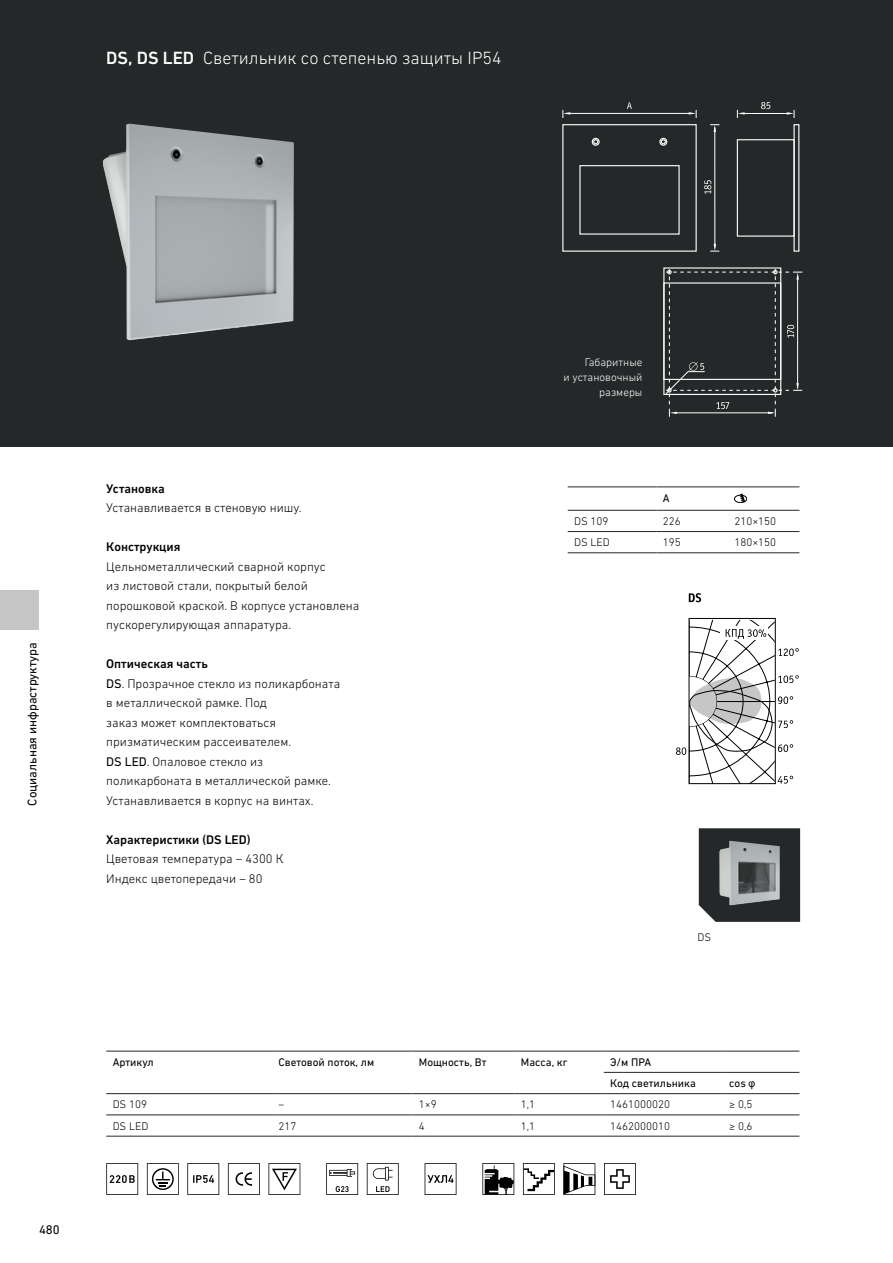
<style>
.page{position:relative;width:893px;height:1263px;background:#fff}
.page>*{position:absolute;margin:0;border:0;box-sizing:border-box;transform-origin:0 0}
.t1{font:300 18px "DIN Next W1 G";color:#fff}
.t2{font:300 12.75px/19.5px "DIN Next W1 G";color:#000}
.t3{font:12.75px "DIN Next W1 G";color:#000}
.t4{font:300 11.25px "DIN Next W1 G";color:#000}
.t5{font:11.25px/21.3px "DIN Next W1 G";color:#000}
.t6{font:300 11.25px/15px "DIN Next W1 G";color:#fff;text-align:right}
.s1{font-weight:500}
.s2{font-weight:400}
.s3{font-family:"Arial";font-size:10.5px}
</style>
<div class="page">
<div style="left:0;top:0;width:893px;height:446px;background:#252829"></div>
<div style="left:0;top:590px;width:39px;height:39px;background:#c6c6c6"></div>
<hr style="left:604px;top:1072px;width:119px;height:1px;background:#252829">
<hr style="left:723px;top:1072px;width:76px;height:1px;background:#252829">
<hr style="left:106px;top:1115px;width:166px;height:1px;background:#252829">
<hr style="left:272px;top:1115px;width:140px;height:1px;background:#252829">
<hr style="left:412px;top:1115px;width:102px;height:1px;background:#252829">
<hr style="left:514px;top:1115px;width:90px;height:1px;background:#252829">
<hr style="left:604px;top:1115px;width:119px;height:1px;background:#252829">
<hr style="left:723px;top:1115px;width:76px;height:1px;background:#252829">
<hr style="left:106px;top:1051px;width:166px;height:1px;background:#252829">
<hr style="left:272px;top:1051px;width:140px;height:1px;background:#252829">
<hr style="left:412px;top:1051px;width:102px;height:1px;background:#252829">
<hr style="left:514px;top:1051px;width:90px;height:1px;background:#252829">
<hr style="left:604px;top:1051px;width:119px;height:1px;background:#252829">
<hr style="left:723px;top:1051px;width:76px;height:1px;background:#252829">
<hr style="left:106px;top:1093px;width:166px;height:1px;background:#252829">
<hr style="left:272px;top:1093px;width:140px;height:1px;background:#252829">
<hr style="left:412px;top:1093px;width:102px;height:1px;background:#252829">
<hr style="left:514px;top:1093px;width:90px;height:1px;background:#252829">
<hr style="left:604px;top:1093px;width:119px;height:1px;background:#252829">
<hr style="left:723px;top:1093px;width:76px;height:1px;background:#252829">
<hr style="left:106px;top:1136px;width:166px;height:1px;background:#252829">
<hr style="left:272px;top:1136px;width:140px;height:1px;background:#252829">
<hr style="left:412px;top:1136px;width:102px;height:1px;background:#252829">
<hr style="left:514px;top:1136px;width:90px;height:1px;background:#252829">
<hr style="left:604px;top:1136px;width:119px;height:1px;background:#252829">
<hr style="left:723px;top:1136px;width:76px;height:1px;background:#252829">
<svg style="left:106px;top:1163px;width:32px;height:32px"></svg>
<svg style="left:147px;top:1163px;width:32px;height:32px"></svg>
<svg style="left:187px;top:1163px;width:32px;height:32px"></svg>
<svg style="left:228px;top:1163px;width:32px;height:32px"></svg>
<svg style="left:268px;top:1163px;width:32px;height:32px"></svg>
<svg style="left:326px;top:1163px;width:32px;height:32px"></svg>
<svg style="left:367px;top:1163px;width:32px;height:32px"></svg>
<svg style="left:425px;top:1163px;width:31px;height:32px"></svg>
<svg style="left:482px;top:1163px;width:32px;height:32px"></svg>
<svg style="left:523px;top:1163px;width:32px;height:32px"></svg>
<svg style="left:563px;top:1163px;width:32px;height:32px"></svg>
<svg style="left:604px;top:1163px;width:32px;height:32px"></svg>
<hr style="left:568px;top:510px;width:89px;height:1px;background:#252829">
<hr style="left:568px;top:531px;width:89px;height:1px;background:#252829">
<hr style="left:657px;top:510px;width:71px;height:1px;background:#252829">
<hr style="left:657px;top:531px;width:71px;height:1px;background:#252829">
<hr style="left:728px;top:510px;width:71px;height:1px;background:#252829">
<hr style="left:728px;top:531px;width:71px;height:1px;background:#252829">
<hr style="left:568px;top:487px;width:89px;height:1px;background:#252829">
<hr style="left:657px;top:487px;width:71px;height:1px;background:#252829">
<hr style="left:728px;top:487px;width:71px;height:1px;background:#252829">
<hr style="left:568px;top:552px;width:89px;height:1px;background:#252829">
<hr style="left:657px;top:552px;width:71px;height:1px;background:#252829">
<hr style="left:728px;top:552px;width:71px;height:1px;background:#252829">
<div style="left:734px;top:495px;width:13px;height:8px;border:1px solid #000;border-radius:50%"></div>
<svg style="left:739px;top:493px;width:6px;height:10px"></svg>
<img style="left:103px;top:124px;width:191px;height:216px">
<svg style="left:676px;top:620px;width:123px;height:164px"></svg>
<svg style="left:689px;top:593px;width:12px;height:9px"></svg>
<div style="left:689px;top:618px;width:87px;height:166px;border:1px solid #000"></div>
<div style="left:663px;top:267px;width:118px;height:128px;border:1px solid #fff"></div>
<svg style="left:665px;top:269px;width:137px;height:148px"></svg>
<div style="left:737px;top:139px;width:58px;height:98px;border:1px solid #fff"></div>
<div style="left:793px;top:124px;width:6px;height:128px;border:1px solid #fff"></div>
<svg style="left:594px;top:140px;width:4px;height:4px"></svg>
<svg style="left:661px;top:140px;width:4px;height:4px"></svg>
<div style="left:659px;top:138px;width:8px;height:8px;border:1px solid #fff;border-radius:50%"></div>
<div style="left:592px;top:138px;width:8px;height:8px;border:1px solid #fff;border-radius:50%"></div>
<div style="left:579px;top:165px;width:101px;height:70px;border:1px solid #fff"></div>
<hr style="left:742px;top:113px;width:47px;height:1px;background:#fff">
<hr style="left:714px;top:128px;width:1px;height:119px;background:#fff">
<hr style="left:566px;top:113px;width:127px;height:1px;background:#fff">
<svg style="left:704px;top:180px;width:7px;height:14px"></svg>
<svg style="left:761px;top:102px;width:9px;height:7px"></svg>
<svg style="left:710px;top:244px;width:9px;height:8px"></svg>
<svg style="left:710px;top:124px;width:9px;height:8px"></svg>
<svg style="left:562px;top:110px;width:8px;height:8px"></svg>
<svg style="left:689px;top:110px;width:8px;height:8px"></svg>
<svg style="left:737px;top:110px;width:8px;height:8px"></svg>
<svg style="left:787px;top:110px;width:8px;height:8px"></svg>
<svg style="left:627px;top:102px;width:5px;height:7px"></svg>
<div style="left:699px;top:828px;width:101px;height:94px;background:#252829"></div>
<img style="left:719px;top:841px;width:61px;height:64px">
<p class="t1" style="left:106px;top:47px;width:397px"><span class="s1">DS, DS LED</span> Светильник со степенью защиты IP54</p>
<p class="t3" style="left:25px;top:805px;width:165px;rotate:-90deg">Социальная инфраструктура</p>
<p class="t3" style="left:39px;top:1222px;width:22px">480</p>
<p class="t2" style="left:106px;top:479px;width:197px"><span class="s1">Установка<br></span>Устанавливается в стеновую нишу.</p>
<p class="t2" style="left:106px;top:537px;width:255px"><span class="s1">Конструкция<br></span>Цельнометаллический сварной корпус<br>из листовой стали, покрытый белой порошковой краской. В корпусе установлена пускорегулирующая аппаратура.</p>
<p class="t2" style="left:106px;top:654px;width:235px"><span class="s1">Оптическая часть<br></span><span class="s2">DS</span>. Прозрачное стекло из поликарбоната в металлической рамке. Под<br>заказ может комплектоваться призматическим рассеивателем.<br><span class="s2">DS LED</span>. Опаловое стекло из поликарбоната в металлической рамке.<br>Устанавливается в корпус на винтах.</p>
<p class="t2" style="left:106px;top:829px;width:179px"><span class="s1">Характеристики (DS LED)<br></span>Цветовая температура – 4300 К<br>Индекс цветопередачи – 80</p>
<p class="t6" style="left:563px;top:355px;width:80px">Габаритные<br>и установочный размеры</p>
<p class="t5" style="left:663px;top:487px;width:8px">A</p>
<p class="t4" style="left:574px;top:515px;width:36px">DS 109</p>
<p class="t4" style="left:663px;top:515px;width:19px">226</p>
<p class="t4" style="left:734px;top:515px;width:43px">210×150</p>
<p class="t4" style="left:574px;top:536px;width:37px">DS LED</p>
<p class="t4" style="left:663px;top:536px;width:19px">195</p>
<p class="t4" style="left:734px;top:536px;width:43px">180×150</p>
<p class="t4" style="left:697px;top:931px;width:15px">DS</p>
<p class="t5" style="left:113px;top:1051px;width:43px">Артикул</p>
<p class="t5" style="left:279px;top:1051px;width:97px">Световой поток, лм</p>
<p class="t5" style="left:419px;top:1051px;width:69px">Мощность, Вт</p>
<p class="t5" style="left:521px;top:1051px;width:48px">Масса, кг</p>
<p class="t5" style="left:610px;top:1051px;width:87px">Э/м ПРА<br>Код светильника</p>
<p class="t5" style="left:729px;top:1072px;width:28px">cos <span class="s3">φ</span></p>
<p class="t4" style="left:113px;top:1098px;width:36px">DS 109</p>
<p class="t4" style="left:279px;top:1098px;width:7px">–</p>
<p class="t4" style="left:419px;top:1098px;width:19px">1×9</p>
<p class="t4" style="left:521px;top:1098px;width:16px">1,1</p>
<p class="t4" style="left:610px;top:1098px;width:61px">1461000020</p>
<p class="t4" style="left:729px;top:1098px;width:25px">≥ 0,5</p>
<p class="t4" style="left:113px;top:1119px;width:37px">DS LED</p>
<p class="t4" style="left:279px;top:1119px;width:19px">217</p>
<p class="t4" style="left:419px;top:1119px;width:7px">4</p>
<p class="t4" style="left:521px;top:1119px;width:16px">1,1</p>
<p class="t4" style="left:610px;top:1119px;width:61px">1462000010</p>
<p class="t4" style="left:729px;top:1119px;width:25px">≥ 0,6</p>
</div>
